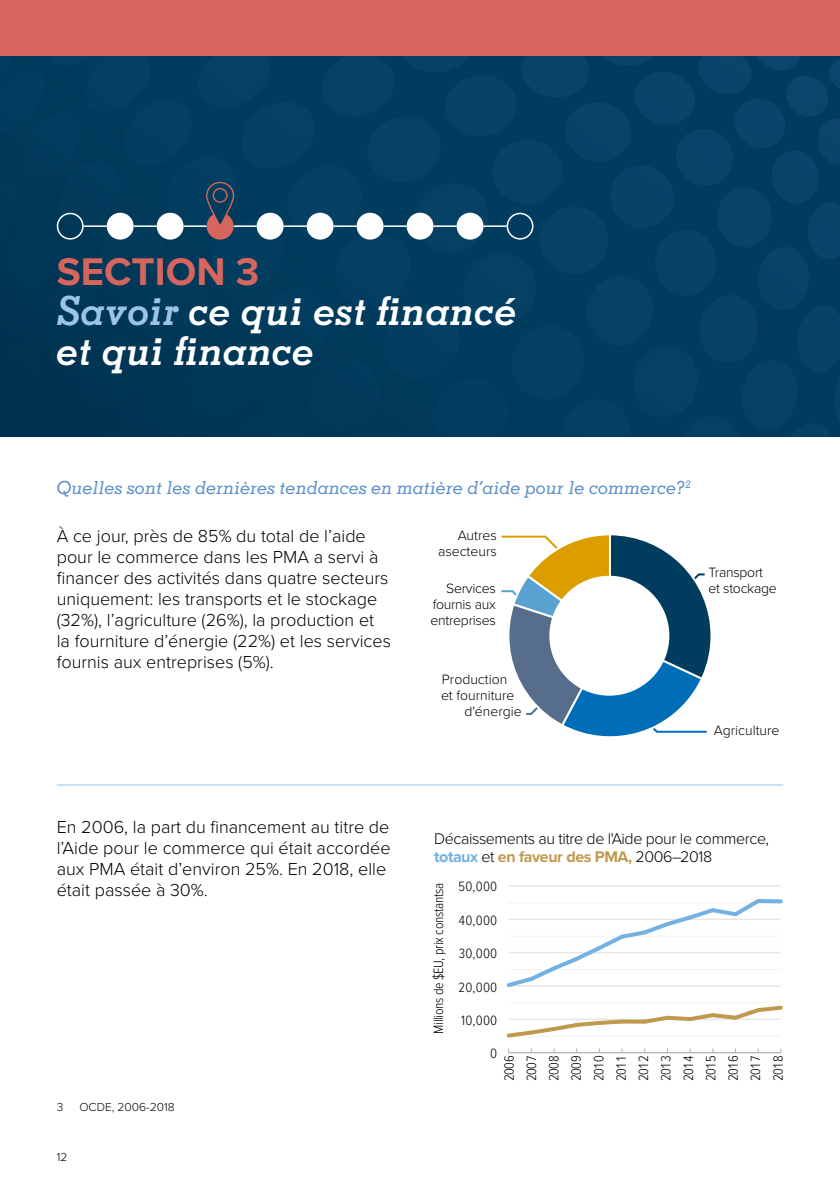
<style>
.page{position:relative;width:840px;height:1191px;background:#fff}
.page>*{position:absolute;margin:0;border:0;box-sizing:border-box;transform-origin:0 0}
.t1{font:italic 700 40px/40px "Memphis LT Std";color:#fff}
.t2{font:700 40px "Proxima Nova";color:#d6665d}
.t3{font:300 18px/21px "Proxima Nova";color:#000}
.t4{font:italic 500 18px "Memphis LT Std";color:#5b8eca}
.t5{font:300 16px/17.6px "Proxima Nova";letter-spacing:-.025em;color:#000}
.t6{font:300 14px/22.4px "Proxima Nova Cond";letter-spacing:-.02em;color:#000;text-align:justify}
.t7{font:300 14px/16px "Proxima Nova";color:#000;text-align:right}
.t8{font:300 14px/16px "Proxima Nova";letter-spacing:-.02em;color:#000}
.t9{font:300 12px "Proxima Nova";color:#000}
.s1{color:#9cc4ea}
.s2{font-weight:700;color:#73b1e2}
.s3{font-weight:700;color:#c1994d}
</style>
<div class="page">
<hr style="left:57px;top:784px;width:725px;height:1px;background:#96c5e9">
<svg style="left:506px;top:535px;width:205px;height:202px"></svg>
<hr style="left:508px;top:1052px;width:272px;height:1px;background:#b3b2b2">
<hr style="left:508px;top:1018px;width:272px;height:2px;background:#e6e6e6">
<hr style="left:508px;top:985px;width:272px;height:1px;background:#e6e6e6">
<hr style="left:508px;top:952px;width:272px;height:1px;background:#e6e6e6">
<hr style="left:508px;top:918px;width:272px;height:2px;background:#e6e6e6">
<hr style="left:508px;top:885px;width:272px;height:1px;background:#e6e6e6">
<hr style="left:508px;top:1035px;width:272px;height:1px;background:#e6e6e6">
<hr style="left:508px;top:1002px;width:272px;height:1px;background:#e6e6e6">
<hr style="left:508px;top:969px;width:272px;height:1px;background:#e6e6e6">
<hr style="left:508px;top:935px;width:272px;height:1px;background:#e6e6e6">
<svg style="left:506px;top:899px;width:257px;height:88px"></svg>
<svg style="left:757px;top:899px;width:23px;height:4px"></svg>
<svg style="left:506px;top:1018px;width:120px;height:20px"></svg>
<svg style="left:621px;top:1019px;width:18px;height:4px"></svg>
<svg style="left:639px;top:1005px;width:143px;height:19px"></svg>
<svg style="left:0;top:0;width:839px;height:437px;background:#204460"></svg>
<h1 class="t2" style="left:57px;top:241px;width:204px">SECTION 3</h1>
<h1 class="t1" style="left:57px;top:290px;width:462px"><span class="s1">Savoir</span> ce qui est financé et qui finance</h1>
<p class="t4" style="left:57px;top:476px;width:635px">Quelles sont les dernières tendances en matière d’aide pour le commerce?<sup>2</sup></p>
<p class="t7" style="left:438px;top:526px;width:60px">Autres asecteurs</p>
<p class="t7" style="left:430px;top:579px;width:67px;text-align:justify;text-indent:16px">Services fournis aux entreprises</p>
<p class="t3" style="left:57px;top:524px;width:335px">À ce jour, près de 85% du total de l’aide pour le commerce dans les PMA a servi à financer des activités dans quatre secteurs uniquement: les transports et le stockage (32%), l’agriculture (26%), la production et la fourniture d’énergie (22%) et les services fournis aux entreprises (5%).</p>
<p class="t7" style="left:441px;top:670px;width:67px">Production</p>
<p class="t7" style="left:441px;top:686px;width:75px">et fourniture</p>
<p class="t7" style="left:464px;top:702px;width:59px">d'énergie</p>
<p class="t8" style="left:708px;top:563px;width:70px">Transport et stockage</p>
<p class="t7" style="left:713px;top:721px;width:67px">Agriculture</p>
<p class="t3" style="left:57px;top:815px;width:335px">En 2006, la part du financement au titre de l’Aide pour le commerce qui était accordée aux PMA était d’environ 25%. En 2018, elle était passée à 30%.</p>
<p class="t9" style="left:57px;top:1097px;width:8px">3</p>
<p class="t9" style="left:79px;top:1097px;width:97px">OCDE, 2006-2018</p>
<p class="t9" style="left:57px;top:1147px;width:12px">12</p>
<p class="t5" style="left:434px;top:829px;width:336px">Décaissements au titre de l'Aide pour le commerce, <span class="s2">totaux</span> et <span class="s3">en faveur des PMA,</span> 2006–2018</p>
<p class="t6" style="left:426px;top:1033px;width:153px;rotate:-90deg">Millions de $EU, prix constantsa</p>
<p class="t6" style="left:458px;top:875px;width:40px">50,000</p>
<p class="t6" style="left:458px;top:908px;width:40px">40,000</p>
<p class="t6" style="left:458px;top:941px;width:40px">30,000</p>
<p class="t6" style="left:458px;top:975px;width:40px">20,000</p>
<p class="t6" style="left:461px;top:1008px;width:38px">10,000</p>
<p class="t6" style="left:490px;top:1041px;width:9px">0</p>
<p class="t6" style="left:497px;top:1081px;width:27px;rotate:-90deg">2006<br>2007<br>2008<br>2009<br>2010<br>2011<br>2012<br>2013<br>2014<br>2015<br>2016<br>2017<br>2018</p>
</div>
